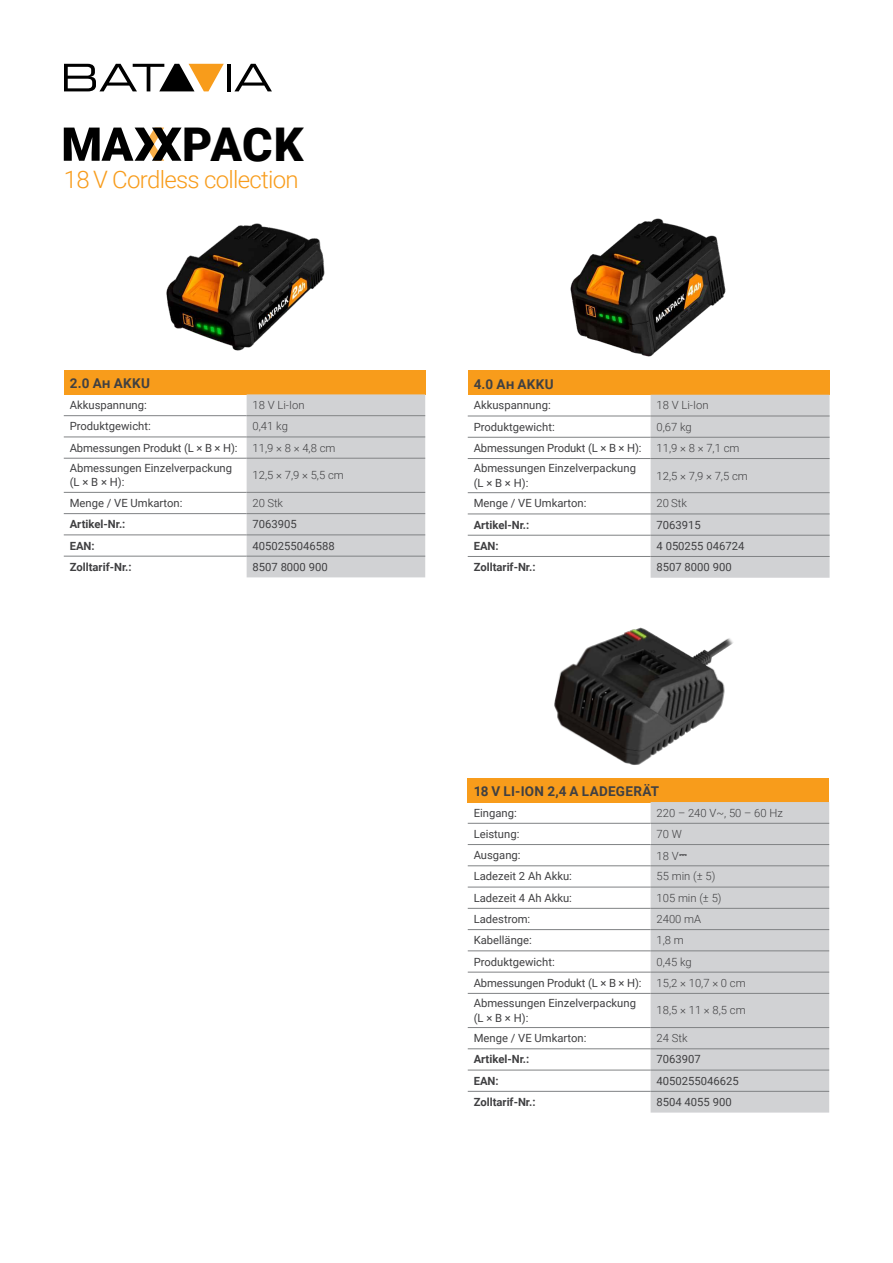
<style>
.page{position:relative;width:893px;height:1263px;background:#fff}
.page>*{position:absolute;margin:0;border:0;box-sizing:border-box;transform-origin:0 0}
.t1{font:900 46.5px "Roboto";color:#000}
.t2{font:300 24px "Roboto";letter-spacing:-.03em;color:#f89c1b}
.t3{font:700 13.5px "Roboto";letter-spacing:.02em;color:#404042}
.t4{font:11.25px/14.2px "Roboto";color:#404042}
.t5{font:300 11.25px "Roboto";color:#404042}
.t6{font:700 11.25px "Roboto";color:#404042}
.s1{font-family:"Everson Mono";font-weight:400;font-size:15px}
</style>
<div class="page">
<hr style="left:227px;top:64px;width:4px;height:27px;background:#000">
<svg style="left:234px;top:64px;width:38px;height:27px"></svg>
<svg style="left:64px;top:64px;width:160px;height:27px"></svg>
<div style="left:468px;top:778px;width:361px;height:24px;background:#f89c1b"></div>
<div style="left:651px;top:802px;width:178px;height:42px;background:#d1d2d4"></div>
<div style="left:651px;top:845px;width:178px;height:267px;background:#d1d2d4"></div>
<hr style="left:468px;top:1048px;width:183px;height:1px;background:#808284">
<hr style="left:651px;top:1048px;width:178px;height:1px;background:#808284">
<hr style="left:468px;top:823px;width:183px;height:1px;background:#808284">
<hr style="left:651px;top:823px;width:178px;height:1px;background:#808284">
<hr style="left:651px;top:1070px;width:178px;height:1px;background:#808284">
<hr style="left:468px;top:1091px;width:183px;height:1px;background:#808284">
<hr style="left:651px;top:1091px;width:178px;height:1px;background:#808284">
<hr style="left:468px;top:844px;width:183px;height:1px;background:#808284">
<hr style="left:651px;top:844px;width:178px;height:1px;background:#808284">
<hr style="left:468px;top:865px;width:183px;height:1px;background:#808284">
<hr style="left:468px;top:887px;width:183px;height:1px;background:#808284">
<hr style="left:468px;top:908px;width:183px;height:1px;background:#808284">
<hr style="left:468px;top:929px;width:183px;height:1px;background:#808284">
<hr style="left:468px;top:950px;width:183px;height:1px;background:#808284">
<hr style="left:468px;top:972px;width:183px;height:1px;background:#808284">
<hr style="left:468px;top:993px;width:183px;height:1px;background:#808284">
<hr style="left:468px;top:1027px;width:183px;height:1px;background:#808284">
<hr style="left:651px;top:865px;width:178px;height:1px;background:#808284">
<hr style="left:651px;top:887px;width:178px;height:1px;background:#808284">
<hr style="left:651px;top:908px;width:178px;height:1px;background:#808284">
<hr style="left:651px;top:929px;width:178px;height:1px;background:#808284">
<hr style="left:651px;top:950px;width:178px;height:1px;background:#808284">
<hr style="left:651px;top:972px;width:178px;height:1px;background:#808284">
<hr style="left:651px;top:993px;width:178px;height:1px;background:#808284">
<hr style="left:651px;top:1027px;width:178px;height:1px;background:#808284">
<hr style="left:468px;top:1070px;width:183px;height:1px;background:#808284">
<div style="left:64px;top:370px;width:361px;height:24px;background:#f89c1b"></div>
<div style="left:247px;top:394px;width:178px;height:183px;background:#d1d2d4"></div>
<hr style="left:64px;top:513px;width:183px;height:1px;background:#808284">
<hr style="left:247px;top:513px;width:178px;height:1px;background:#808284">
<hr style="left:247px;top:458px;width:178px;height:1px;background:#808284">
<hr style="left:247px;top:535px;width:178px;height:1px;background:#808284">
<hr style="left:64px;top:556px;width:183px;height:1px;background:#808284">
<hr style="left:247px;top:556px;width:178px;height:1px;background:#808284">
<hr style="left:64px;top:415px;width:183px;height:1px;background:#808284">
<hr style="left:64px;top:437px;width:183px;height:1px;background:#808284">
<hr style="left:64px;top:458px;width:183px;height:1px;background:#808284">
<hr style="left:64px;top:492px;width:183px;height:1px;background:#808284">
<hr style="left:247px;top:415px;width:178px;height:1px;background:#808284">
<hr style="left:247px;top:437px;width:178px;height:1px;background:#808284">
<hr style="left:247px;top:492px;width:178px;height:1px;background:#808284">
<hr style="left:64px;top:535px;width:183px;height:1px;background:#808284">
<div style="left:468px;top:371px;width:362px;height:24px;background:#f89c1b"></div>
<div style="left:651px;top:395px;width:179px;height:183px;background:#d1d2d4"></div>
<hr style="left:468px;top:514px;width:183px;height:1px;background:#808284">
<hr style="left:651px;top:514px;width:179px;height:1px;background:#808284">
<hr style="left:651px;top:458px;width:179px;height:1px;background:#808284">
<hr style="left:651px;top:535px;width:179px;height:1px;background:#808284">
<hr style="left:468px;top:556px;width:183px;height:1px;background:#808284">
<hr style="left:651px;top:556px;width:179px;height:1px;background:#808284">
<hr style="left:468px;top:416px;width:183px;height:1px;background:#808284">
<hr style="left:468px;top:437px;width:183px;height:1px;background:#808284">
<hr style="left:468px;top:458px;width:183px;height:1px;background:#808284">
<hr style="left:468px;top:492px;width:183px;height:1px;background:#808284">
<hr style="left:651px;top:416px;width:179px;height:1px;background:#808284">
<hr style="left:651px;top:437px;width:179px;height:1px;background:#808284">
<hr style="left:651px;top:492px;width:179px;height:1px;background:#808284">
<hr style="left:468px;top:535px;width:183px;height:1px;background:#808284">
<svg style="left:64px;top:128px;width:118px;height:33px"></svg>
<img style="left:166px;top:223px;width:159px;height:128px">
<img style="left:570px;top:218px;width:156px;height:139px">
<img style="left:554px;top:627px;width:179px;height:138px">
<h1 class="t1" style="left:182px;top:117px;width:123px">PACK</h1>
<h2 class="t2" style="left:64px;top:162px;width:236px">18 V Cordless collection</h2>
<p class="t3" style="left:70px;top:374px;width:82px">2.0 Ah AKKU</p>
<p class="t4" style="left:70px;top:397px;width:79px">Akkuspannung:</p>
<p class="t5" style="left:253px;top:400px;width:54px">18 V Li-Ion</p>
<p class="t4" style="left:70px;top:419px;width:83px">Produktgewicht:</p>
<p class="t5" style="left:253px;top:421px;width:37px">0,41 kg</p>
<p class="t4" style="left:70px;top:440px;width:169px">Abmessungen Produkt (L × B × H):</p>
<p class="t5" style="left:253px;top:443px;width:84px">11,9 × 8 × 4,8 cm</p>
<p class="t4" style="left:70px;top:461px;width:164px">Abmessungen Einzelverpackung (L × B × H):</p>
<p class="t5" style="left:253px;top:470px;width:93px">12,5 × 7,9 × 5,5 cm</p>
<p class="t4" style="left:70px;top:495px;width:114px">Menge / VE Umkarton:</p>
<p class="t5" style="left:253px;top:495px;width:32px">20 Stk</p>
<p class="t6" style="left:70px;top:516px;width:57px">Artikel-Nr.:</p>
<p class="t4" style="left:253px;top:517px;width:46px">7063905</p>
<p class="t6" style="left:70px;top:538px;width:27px">EAN:</p>
<p class="t4" style="left:253px;top:538px;width:84px">4050255046588</p>
<p class="t6" style="left:70px;top:559px;width:63px">Zolltarif-Nr.:</p>
<p class="t4" style="left:253px;top:559px;width:77px">8507 8000 900</p>
<p class="t3" style="left:474px;top:374px;width:81px">4.0 Ah AKKU</p>
<p class="t4" style="left:474px;top:398px;width:79px">Akkuspannung:</p>
<p class="t5" style="left:657px;top:400px;width:54px">18 V Li-Ion</p>
<p class="t4" style="left:474px;top:419px;width:83px">Produktgewicht:</p>
<p class="t5" style="left:657px;top:422px;width:37px">0,67 kg</p>
<p class="t4" style="left:474px;top:440px;width:169px">Abmessungen Produkt (L × B × H):</p>
<p class="t5" style="left:657px;top:443px;width:84px">11,9 × 8 × 7,1 cm</p>
<p class="t4" style="left:474px;top:461px;width:164px">Abmessungen Einzelverpackung (L × B × H):</p>
<p class="t5" style="left:657px;top:471px;width:93px">12,5 × 7,9 × 7,5 cm</p>
<p class="t4" style="left:474px;top:496px;width:114px">Menge / VE Umkarton:</p>
<p class="t5" style="left:657px;top:495px;width:32px">20 Stk</p>
<p class="t6" style="left:474px;top:517px;width:57px">Artikel-Nr.:</p>
<p class="t4" style="left:657px;top:517px;width:46px">7063915</p>
<p class="t6" style="left:474px;top:538px;width:27px">EAN:</p>
<p class="t4" style="left:657px;top:538px;width:89px">4 050255 046724</p>
<p class="t6" style="left:474px;top:559px;width:63px">Zolltarif-Nr.:</p>
<p class="t4" style="left:657px;top:559px;width:77px">8507 8000 900</p>
<p class="t3" style="left:474px;top:782px;width:187px">18 V LI-ION 2,4 A LADEGERÄT</p>
<p class="t4" style="left:474px;top:805px;width:45px">Eingang:</p>
<p class="t5" style="left:657px;top:808px;width:128px">220 – 240 V~, 50 – 60 Hz</p>
<p class="t4" style="left:474px;top:826px;width:47px">Leistung:</p>
<p class="t5" style="left:657px;top:829px;width:27px">70 W</p>
<p class="t4" style="left:474px;top:848px;width:48px">Ausgang:</p>
<p class="t5" style="left:657px;top:851px;width:32px">18 V<span class="s1">⎓</span></p>
<p class="t4" style="left:474px;top:869px;width:100px">Ladezeit 2 Ah Akku:</p>
<p class="t5" style="left:657px;top:871px;width:60px">55 min (± 5)</p>
<p class="t4" style="left:474px;top:890px;width:100px">Ladezeit 4 Ah Akku:</p>
<p class="t5" style="left:657px;top:893px;width:67px">105 min (± 5)</p>
<p class="t4" style="left:474px;top:911px;width:58px">Ladestrom:</p>
<p class="t5" style="left:657px;top:914px;width:46px">2400 mA</p>
<p class="t4" style="left:474px;top:933px;width:60px">Kabellänge:</p>
<p class="t5" style="left:657px;top:935px;width:29px">1,8 m</p>
<p class="t4" style="left:474px;top:954px;width:83px">Produktgewicht:</p>
<p class="t5" style="left:657px;top:956px;width:37px">0,45 kg</p>
<p class="t4" style="left:474px;top:975px;width:169px">Abmessungen Produkt (L × B × H):</p>
<p class="t5" style="left:657px;top:978px;width:91px">15,2 × 10,7 × 0 cm</p>
<p class="t4" style="left:474px;top:996px;width:164px">Abmessungen Einzelverpackung (L × B × H):</p>
<p class="t5" style="left:657px;top:1005px;width:91px">18,5 × 11 × 8,5 cm</p>
<p class="t4" style="left:474px;top:1031px;width:114px">Menge / VE Umkarton:</p>
<p class="t5" style="left:657px;top:1033px;width:32px">24 Stk</p>
<p class="t6" style="left:474px;top:1051px;width:57px">Artikel-Nr.:</p>
<p class="t4" style="left:657px;top:1052px;width:46px">7063907</p>
<p class="t6" style="left:474px;top:1073px;width:27px">EAN:</p>
<p class="t4" style="left:657px;top:1073px;width:84px">4050255046625</p>
<p class="t6" style="left:474px;top:1094px;width:63px">Zolltarif-Nr.:</p>
<p class="t4" style="left:657px;top:1094px;width:77px">8504 4055 900</p>
</div>
